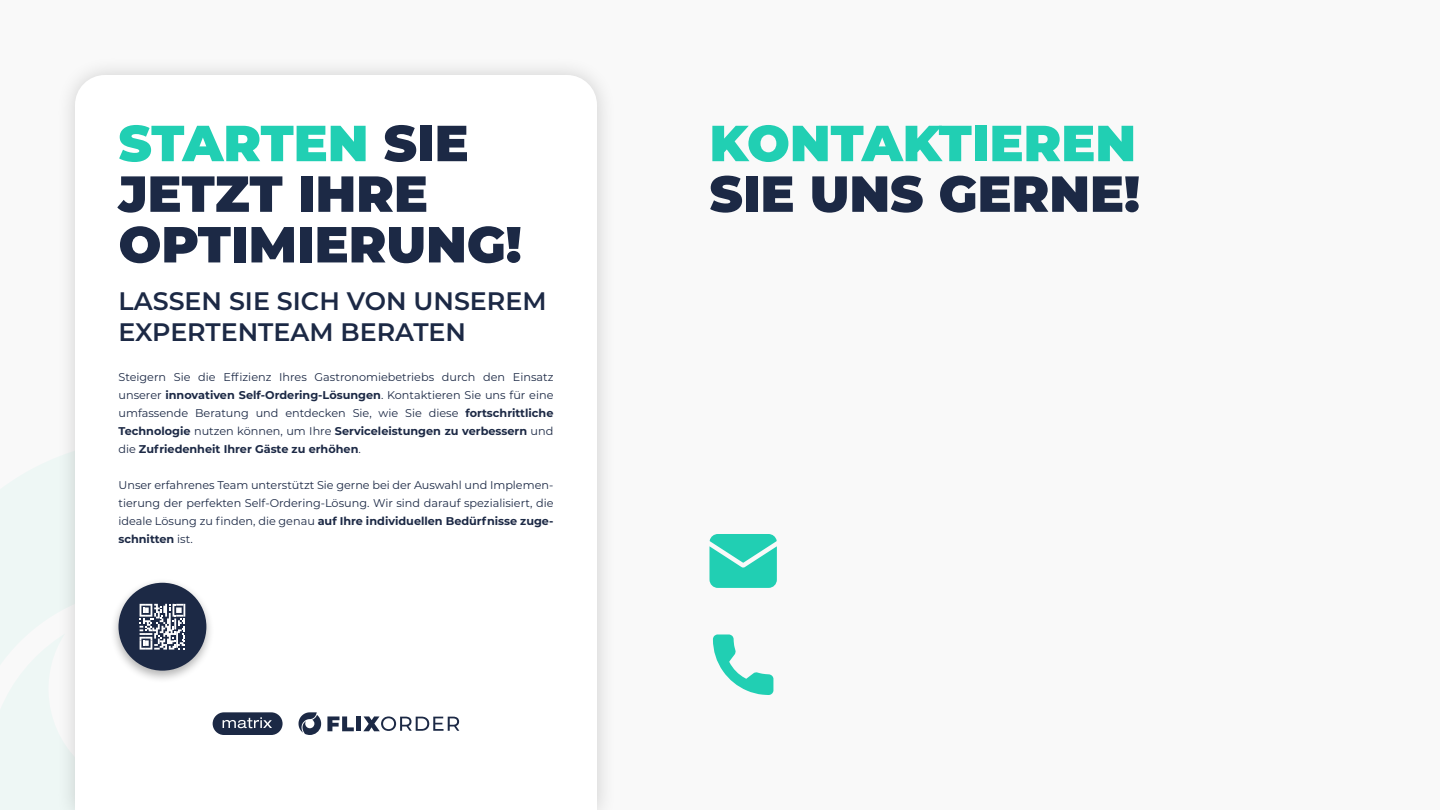
<style>
.page{position:relative;width:1440px;height:810px;background:#f9f9f9}
.page>*{position:absolute;margin:0;border:0;box-sizing:border-box;transform-origin:0 0}
.t1{font:900 50.62px/50.6px "Montserrat";color:#1c2945}
.t2{font:900 50.62px/50.6px "Montserrat";color:#21cfb3}
.t3{font:600 25.35px "Montserrat";color:#1c2945}
.Aufzählungen{font:11.25px/18px "Montserrat";color:#1c2945;text-align:justify}
.s1{color:#21cfb3}
.s2{color:#1c2945}
.s3{font-weight:700}
</style>
<div class="page">
<svg style="left:0;top:459px;width:55px;height:351px;fill:#eef7f5"></svg>
<div style="left:55px;top:55px;width:561px;height:755px;background:#000;opacity:.17"></div>
<svg style="left:75px;top:75px;width:522px;height:735px"></svg>
<div style="left:110px;top:578px;width:105px;height:105px;background:#000;opacity:.3"></div>
<div style="left:119px;top:583px;width:87px;height:88px;background:#1c2945;border-radius:50%"></div>
<svg style="left:140px;top:604px;width:45px;height:46px"></svg>
<svg style="left:709px;top:534px;width:68px;height:54px"></svg>
<svg style="left:713px;top:634px;width:60px;height:61px"></svg>
<svg style="left:327px;top:716px;width:27px;height:15px"></svg>
<div style="left:356px;top:716px;width:5px;height:15px;background:#1c2945"></div>
<svg style="left:363px;top:716px;width:96px;height:15px"></svg>
<svg style="left:299px;top:712px;width:22px;height:23px"></svg>
<svg style="left:213px;top:712px;width:70px;height:23px"></svg>
<p class="t1" style="left:118px;top:115px;width:405px"><span class="s1">STARTEN</span> SIE<br>JETZT IHRE<br>OPTIMIERUNG!</p>
<p class="t2" style="left:710px;top:115px;width:432px">KONTAKTIEREN<br><span class="s2">SIE UNS GERNE!</span></p>
<p class="t3" style="left:118px;top:283px;width:430px">LASSEN SIE SICH VON UNSEREM</p>
<p class="t3" style="left:118px;top:314px;width:349px">EXPERTENTEAM BERATEN</p>
<p class="Aufzählungen" style="left:118px;top:368px;width:437px">Steigern Sie die Effizienz Ihres Gastronomiebetriebs durch den Einsatz unserer <span class="s3">innovativen Self-Ordering-Lösungen</span>. Kontaktieren Sie uns für eine umfassende Beratung und entdecken Sie, wie Sie diese <span class="s3">fortschrittliche Technologie</span> nutzen können, um Ihre <span class="s3">Serviceleistungen zu verbessern</span> und die <span class="s3">Zufriedenheit Ihrer Gäste zu erhöhen</span>.</p>
<p class="Aufzählungen" style="left:118px;top:476px;width:437px">Unser erfahrenes Team unterstützt Sie gerne bei der Auswahl und Implemen&shy;tierung der perfekten Self-Ordering-Lösung. Wir sind darauf spezialisiert, die ideale Lösung zu finden, die genau <span class="s3">auf Ihre individuellen Bedürfnisse zuge&shy;schnitten</span> ist.</p>
</div>
